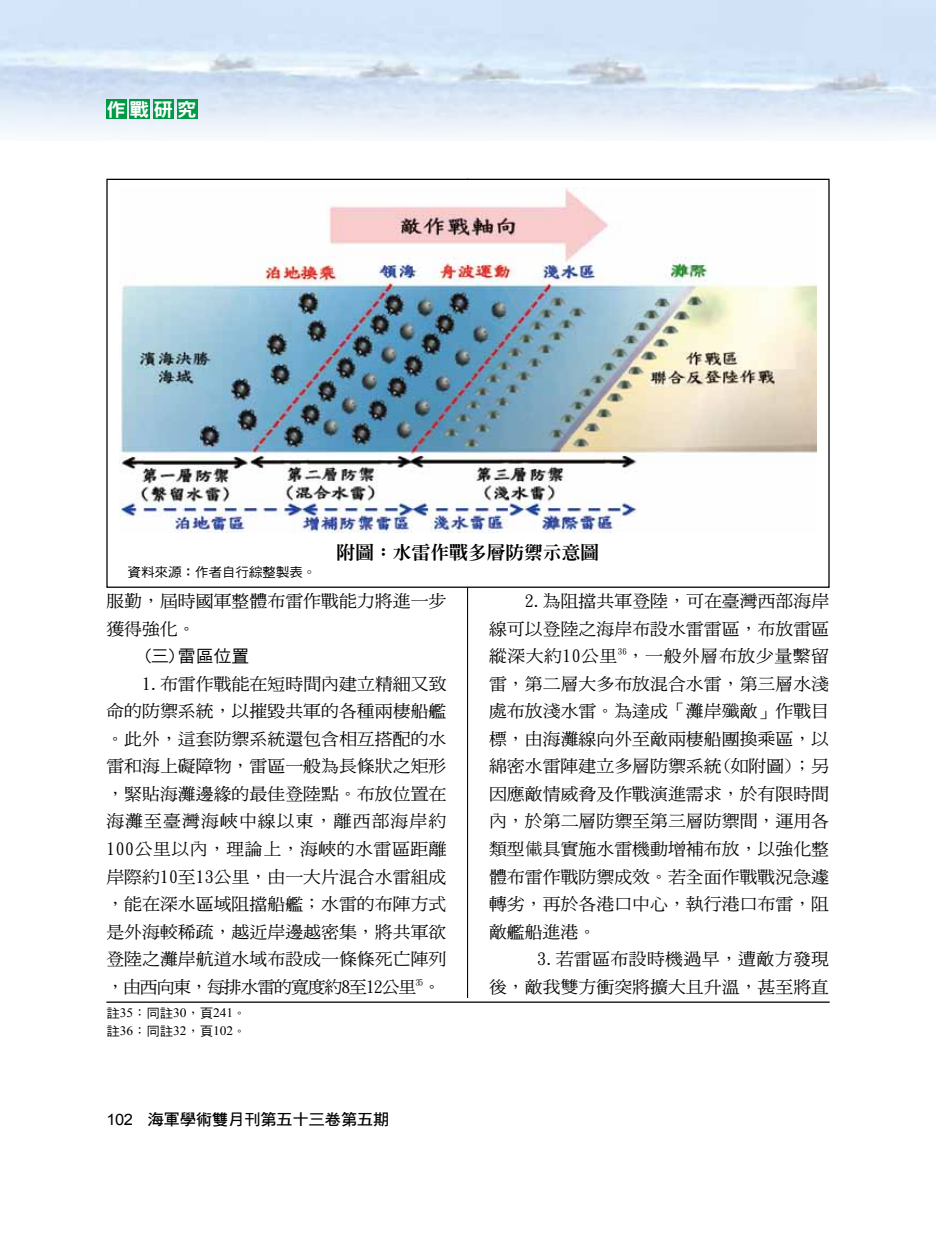
<style>
.page{position:relative;width:936px;height:1234px;background:#fff}
.page>*{position:absolute;margin:0;border:0;box-sizing:border-box;transform-origin:0 0}
.t1{font:18.6px "DFN Hei XB HK BF";color:#fff;scale:1.05 1}
.t2{font:800 17.85px "Inn Ming";color:#000;scale:1.05 1}
.t3{font:16.95px/27.5px "DF Ming Md HK BF";color:#000;text-align:justify;scale:1.05 1}
.t4{font:16.95px "DF Hei Md HK BF";color:#000;scale:1.05 1}
.t5{font:15.6px "DF Hei Bd HK BF";letter-spacing:-.025em;color:#000;scale:1.05 1}
.t6{font:13.05px "DF Hei Md HK BF";letter-spacing:-.025em;color:#000;scale:1.05 1}
.t7{font:12.9px/18px "Times New Roman";letter-spacing:-.01em;color:#000;scale:1.05 1}
.s1{font-family:"DF Hei Md HK BF"}
.s2{font-family:"DF Kai Shu SB Estd BF"}
.s3{font-family:"Arial"}
.s4{font-family:"P Ming Li U"}
</style>
<div class="page">
<img style="left:0;top:0;width:935px;height:135px">
<hr style="left:467px;top:179px;width:1px;height:871px;background:#000">
<div style="left:106px;top:99px;width:20px;height:20px;background:#094"></div>
<div style="left:130px;top:99px;width:20px;height:20px;background:#094"></div>
<div style="left:153px;top:99px;width:21px;height:20px;background:#094"></div>
<div style="left:177px;top:99px;width:20px;height:20px;background:#094"></div>
<div style="left:107px;top:179px;width:721px;height:408px;background:#fff"></div>
<img style="left:119px;top:188px;width:697px;height:344px">
<hr style="left:106px;top:1001px;width:723px;height:1px;background:#000">
<p class="t1" style="left:106px;top:100px;width:88px">作戰研究</p>
<p class="t6" style="left:128px;top:565px;width:181px">資料來源：作者自行綜整製表。</p>
<p class="t2" style="left:336px;top:543px;width:251px">附圖：水雷作戰多層防禦示意圖</p>
<p class="t3" style="left:106px;top:587px;width:325px">服勤，屆時國軍整體布雷作戰能力將進一步獲得強化。</p>
<p class="t4" style="left:142px;top:647px;width:104px">(三)雷區位置</p>
<p class="t3" style="left:106px;top:669px;width:325px;text-indent:36px">1.布雷作戰能在短時間內建立精細又致命的防禦系統，以摧毀共軍的各種兩棲船艦。此外，這套防禦系統還包含相互搭配的水雷和海上礙障物，雷區一般為長條狀之矩形，緊貼海灘邊緣的最佳登陸點。布放位置在海灘至臺灣海峽中線以東，離西部海岸約100公里以內，理論上，海峽的水雷區距離岸際約10至13公里，由一大片混合水雷組成，能在深水區域阻擋船艦；水雷的布陣方式是外海較稀疏，越近岸邊越密集，將共軍欲登陸之灘岸航道水域布設成一條條死亡陣列，由西向東，每排水雷的寬度約8至12公里<sup>35</sup>。</p>
<p class="t7" style="left:106px;top:1003px;width:135px"><span class="s1">註</span>35<span class="s2">：</span><span class="s1">同註</span>30<span class="s2">，</span><span class="s1">頁</span>241<span class="s2">。</span><span class="s1">註</span>36<span class="s2">：</span><span class="s1">同註</span>32<span class="s2">，</span><span class="s1">頁</span>102<span class="s2">。</span></p>
<p class="t5" style="left:106px;top:1111px;width:271px"><span class="s3">102</span> 海軍學術雙月刊第五十三卷第五期</p>
<p class="t3" style="left:489px;top:587px;width:325px;text-indent:36px">2.為阻擋共軍登陸，可在臺灣西部海岸線可以登陸之海岸布設水雷雷區，布放雷區縱深大約10公里<sup>36</sup>，一般外層布放少量繫留雷，第二層大多布放混合水雷，第三層水淺處布放淺水雷。為達成「灘岸殲敵」作戰目標，由海灘線向外至敵兩棲船團換乘區，以綿密水雷陣建立多層防禦系統(如附圖)；另因應敵情威脅及作戰演進需求，於有限時間內，於第二層防禦至第三層防禦間，運用各類型<span class="s4">儎</span>具實施水雷機動增補布放，以強化整體布雷作戰防禦成效。若全面作戰戰況急遽轉劣，再於各港口中心，執行港口布雷，阻敵艦船進港。</p>
<p class="t3" style="left:489px;top:945px;width:325px;text-align:right">3.若雷區布設時機過早，遭敵方發現<br>後，敵我雙方衝突將擴大且升溫，甚至將直</p>
</div>
